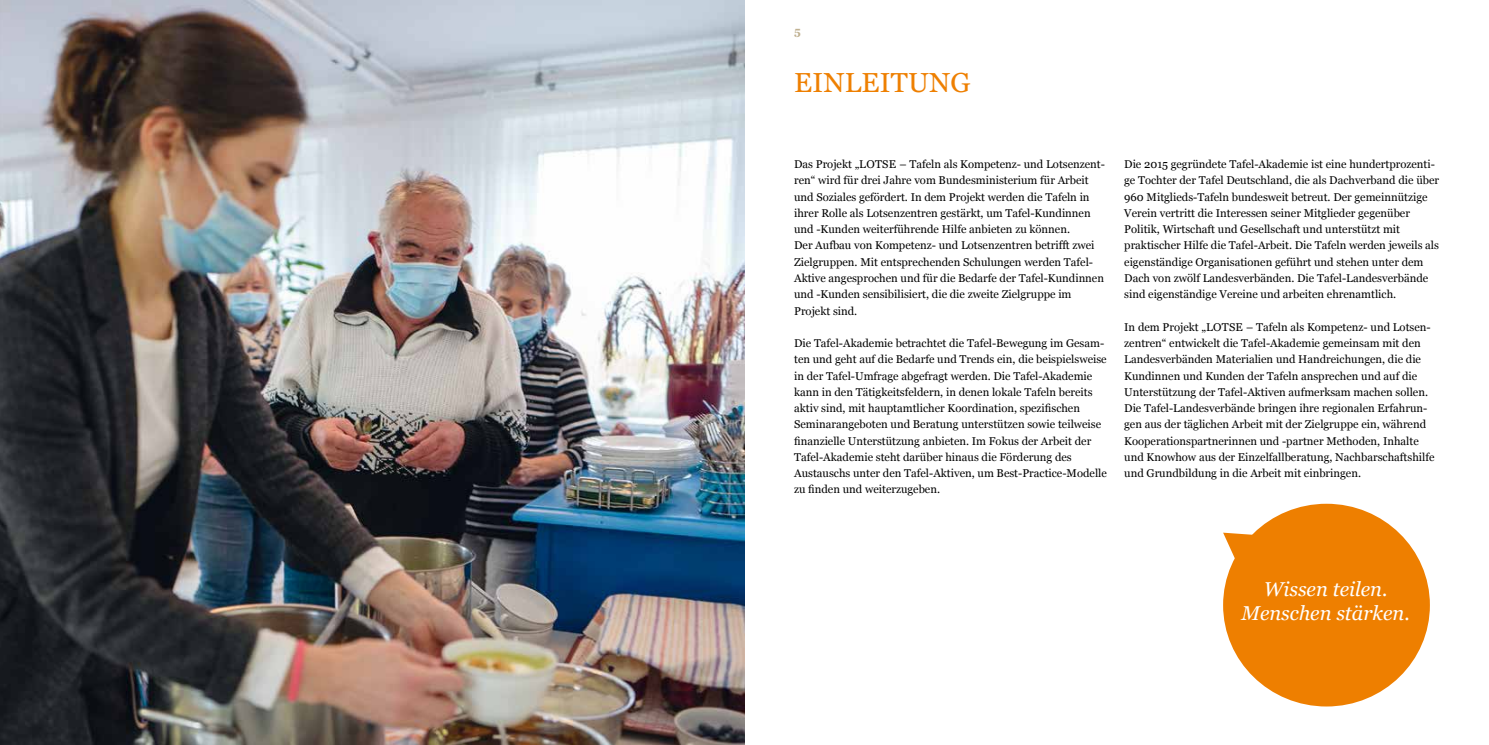
<style>
.page{position:relative;width:1489px;height:745px;background:#fff}
.page>*{position:absolute;margin:0;border:0;box-sizing:border-box;transform-origin:0 0}
.t1{font:27.5px "Georgia";letter-spacing:.01em;color:#ee7f00}
.t2{font:italic 20px/24px "Georgia";color:#fff;text-align:center}
.t3{font:11.25px/16.2px "Georgia";color:#000}
.t4{font:700 11.25px "Georgia";color:#c0b191}
</style>
<div class="page">
<div style="left:1222px;top:503px;width:207px;height:203px;background:#ee7f00;border-radius:50%"></div>
<svg style="left:1223px;top:532px;width:32px;height:32px"></svg>
<img style="left:0;top:0;width:744px;height:744px">
<p class="t4" style="left:794px;top:23px;width:8px">5</p>
<h1 class="t1" style="left:794px;top:62px;width:178px">EINLEITUNG</h1>
<p class="t3" style="left:794px;top:155px;width:312px">Das Projekt „LOTSE – Tafeln als Kompetenz- und Lotsenzent&shy;ren“ wird für drei Jahre vom Bundesministerium für Arbeit und Soziales gefördert. In dem Projekt werden die Tafeln in ihrer Rolle als Lotsenzentren gestärkt, um Tafel-Kundinnen und -Kunden weiterführende Hilfe anbieten zu können.<br>Der Aufbau von Kompetenz- und Lotsenzentren betrifft zwei Zielgruppen. Mit entsprechenden Schulungen werden Tafel-Aktive angesprochen und für die Bedarfe der Tafel-Kundinnen und -Kunden sensibilisiert, die die zweite Zielgruppe im Projekt sind.</p>
<p class="t3" style="left:794px;top:334px;width:314px">Die Tafel-Akademie betrachtet die Tafel-Bewegung im Gesam&shy;ten und geht auf die Bedarfe und Trends ein, die beispielsweise in der Tafel-Umfrage abgefragt werden. Die Tafel-Akademie kann in den Tätigkeitsfeldern, in denen lokale Tafeln bereits aktiv sind, mit hauptamtlicher Koordination, spezifischen Seminarangeboten und Beratung unterstützen sowie teilweise finanzielle Unterstützung anbieten. Im Fokus der Arbeit der Tafel-Akademie steht darüber hinaus die Förderung des Austauschs unter den Tafel-Aktiven, um Best-Practice-Modelle zu finden und weiterzugeben.</p>
<p class="t3" style="left:1124px;top:155px;width:316px">Die 2015 gegründete Tafel-Akademie ist eine hundertprozenti&shy;ge Tochter der Tafel Deutschland, die als Dachverband die über 960 Mitglieds-Tafeln bundesweit betreut. Der gemeinnützige Verein vertritt die Interessen seiner Mitglieder gegenüber Politik, Wirtschaft und Gesellschaft und unterstützt mit praktischer Hilfe die Tafel-Arbeit. Die Tafeln werden jeweils als eigenständige Organisationen geführt und stehen unter dem Dach von zwölf Landesverbänden. Die Tafel-Landesverbände sind eigenständige Vereine und arbeiten ehrenamtlich.</p>
<p class="t3" style="left:1124px;top:318px;width:312px">In dem Projekt „LOTSE – Tafeln als Kompetenz- und Lotsen&shy;zentren“ entwickelt die Tafel-Akademie gemeinsam mit den Landesverbänden Materialien und Handreichungen, die die Kundinnen und Kunden der Tafeln ansprechen und auf die Unterstützung der Tafel-Aktiven aufmerksam machen sollen.<br>Die Tafel-Landesverbände bringen ihre regionalen Erfahrun&shy;gen aus der täglichen Arbeit mit der Zielgruppe ein, während Kooperationspartnerinnen und -partner Methoden, Inhalte und Knowhow aus der Einzelfallberatung, Nachbarschaftshilfe und Grundbildung in die Arbeit mit einbringen.</p>
<h2 class="t2" style="left:1241px;top:575px;width:170px">Wissen teilen.<br>Menschen stärken.</h2>
</div>
